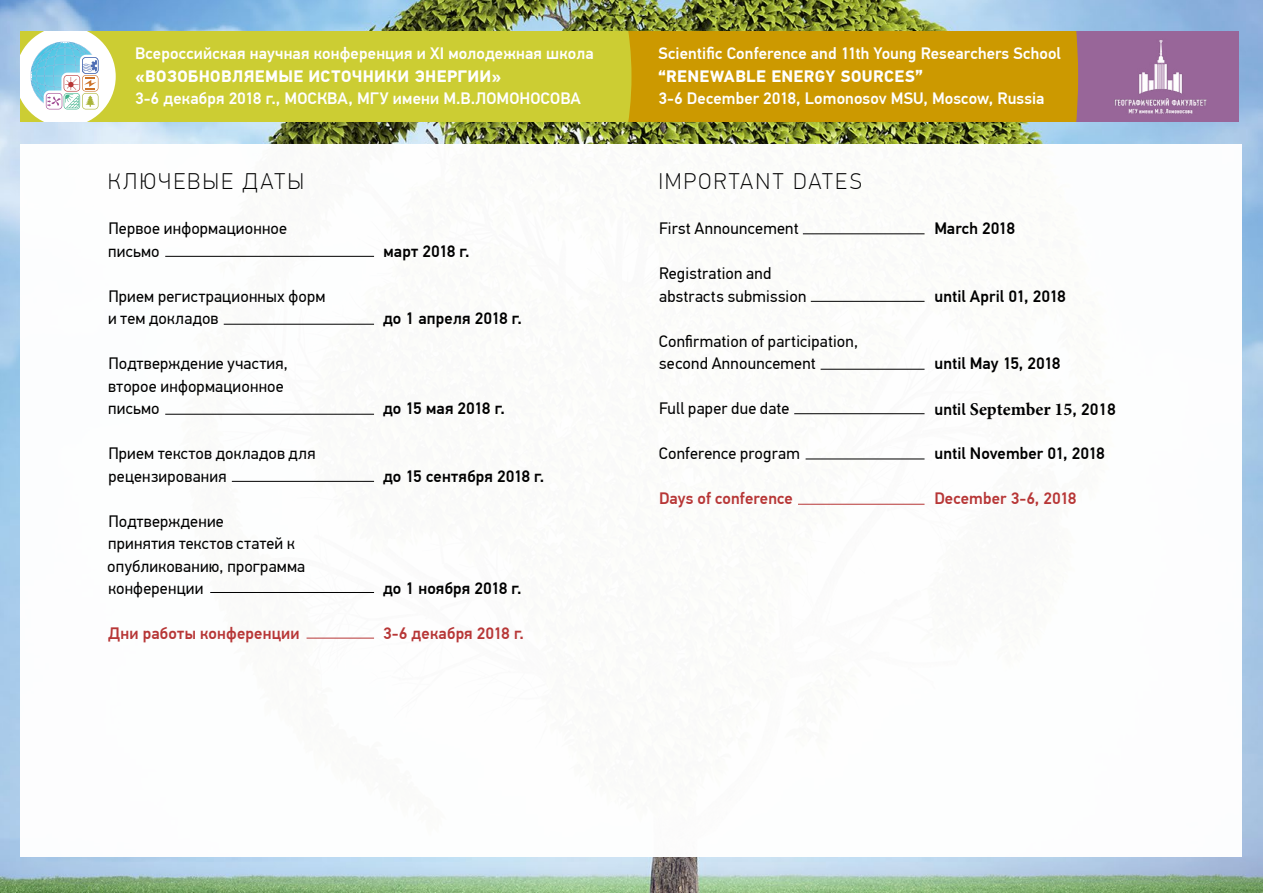
<style>
.page{position:relative;width:1263px;height:893px;background:#fff}
.page>*{position:absolute;margin:0;border:0;box-sizing:border-box;transform-origin:0 0}
.t1{font:100 22.5px "PF Din Text Pro";letter-spacing:.09em;color:#000}
.t2{font:700 18px "Minion Pro";color:#000}
.t3{font:16.5px/22.5px "PF Din Text Pro";letter-spacing:.01em;color:#000}
.t4{font:500 16.5px "PF Din Text Pro";letter-spacing:.005em;color:#fff}
.t5{font:500 16.5px "PF Din Text Pro";color:#000}
.t6{font:500 16.5px "PF Din Text Pro";letter-spacing:.005em;color:#b73636}
.t7{font:700 16.5px "PF Din Text Pro";letter-spacing:.025em;color:#fff}
.s1{font-family:"PF Din Text Pro";font-weight:500;font-size:16.5px}
</style>
<div class="page">
<img style="left:0;top:0;width:1263px;height:893px">
<div style="left:21px;top:32px;width:1218px;height:90px;background:#986699"></div>
<div style="left:631px;top:32px;width:447px;height:90px;background:#c90"></div>
<div style="left:116px;top:32px;width:515px;height:90px;background:#cccd33"></div>
<svg style="left:21px;top:32px;width:95px;height:90px"></svg>
<div style="left:21px;top:144px;width:1221px;height:713px;background:#fff"></div>
<img style="left:1114px;top:40px;width:93px;height:74px">
<hr style="left:165px;top:256px;width:209px;height:1px;background:#000">
<hr style="left:811px;top:301px;width:113px;height:1px;background:#000">
<hr style="left:803px;top:234px;width:121px;height:1px;background:#000">
<hr style="left:820px;top:369px;width:104px;height:1px;background:#000">
<hr style="left:805px;top:459px;width:119px;height:1px;background:#000">
<hr style="left:794px;top:413px;width:130px;height:1px;background:#000">
<hr style="left:798px;top:504px;width:126px;height:1px;background:#b73636">
<hr style="left:224px;top:324px;width:150px;height:1px;background:#000">
<hr style="left:232px;top:481px;width:142px;height:1px;background:#000">
<hr style="left:210px;top:592px;width:164px;height:1px;background:#000">
<hr style="left:307px;top:638px;width:67px;height:1px;background:#b73636">
<hr style="left:165px;top:414px;width:209px;height:1px;background:#000">
<p class="t4" style="left:135px;top:44px;width:460px">Всероссийская научная конференция и XI молодежная школа</p>
<p class="t7" style="left:135px;top:66px;width:368px">«ВОЗОБНОВЛЯЕМЫЕ ИСТОЧНИКИ ЭНЕРГИИ»</p>
<p class="t4" style="left:135px;top:89px;width:447px">3-6 декабря 2018 г., МОСКВА, МГУ имени М.В.ЛОМОНОСОВА</p>
<h1 class="t1" style="left:108px;top:168px;width:198px">КЛЮЧЕВЫЕ ДАТЫ</h1>
<p class="t3" style="left:108px;top:217px;width:180px">Первое информационное письмо</p>
<p class="t3" style="left:108px;top:285px;width:219px">Прием регистрационных форм и тем докладов</p>
<p class="t3" style="left:108px;top:352px;width:181px">Подтверждение участия, второе информационное письмо</p>
<p class="t3" style="left:108px;top:442px;width:209px">Прием текстов докладов для рецензирования</p>
<p class="t3" style="left:107px;top:510px;width:199px">Подтверждение<br>принятия текстов статей к опубликованию, программа конференции</p>
<p class="t6" style="left:108px;top:623px;width:193px">Дни работы конференции</p>
<p class="t5" style="left:383px;top:241px;width:88px">март 2018 г.</p>
<p class="t5" style="left:383px;top:308px;width:140px">до 1 апреля 2018 г.</p>
<p class="t5" style="left:383px;top:398px;width:123px">до 15 мая 2018 г.</p>
<p class="t5" style="left:383px;top:466px;width:163px">до 15 сентября 2018 г.</p>
<p class="t5" style="left:383px;top:578px;width:140px">до 1 ноября 2018 г.</p>
<p class="t6" style="left:383px;top:623px;width:142px">3-6 декабря 2018 г.</p>
<p class="t4" style="left:658px;top:44px;width:404px">Scientific Conference and 11th Young Researchers School</p>
<p class="t7" style="left:658px;top:66px;width:266px">“RENEWABLE ENERGY SOURCES”</p>
<p class="t4" style="left:658px;top:89px;width:387px">3-6 December 2018, Lomonosov MSU, Moscow, Russia</p>
<h1 class="t1" style="left:658px;top:168px;width:205px">IMPORTANT DATES</h1>
<p class="t3" style="left:659px;top:217px;width:141px">First Announcement</p>
<p class="t3" style="left:659px;top:262px;width:149px">Registration and abstracts submission</p>
<p class="t3" style="left:659px;top:330px;width:201px">Confirmation of participation, second Announcement</p>
<p class="t3" style="left:659px;top:397px;width:132px">Full paper due date</p>
<p class="t3" style="left:659px;top:442px;width:142px">Conference program</p>
<p class="t6" style="left:659px;top:488px;width:135px">Days of conference</p>
<p class="t5" style="left:934px;top:218px;width:82px">March 2018</p>
<p class="t5" style="left:934px;top:286px;width:133px">until April 01, 2018</p>
<p class="t5" style="left:934px;top:353px;width:127px">until May 15, 2018</p>
<p class="t2" style="left:934px;top:396px;width:183px"><span class="s1">until</span> September 15<span class="s1">, 2018</span></p>
<p class="t5" style="left:934px;top:443px;width:172px">until November 01, 2018</p>
<p class="t6" style="left:934px;top:488px;width:144px">December 3-6, 2018</p>
</div>
